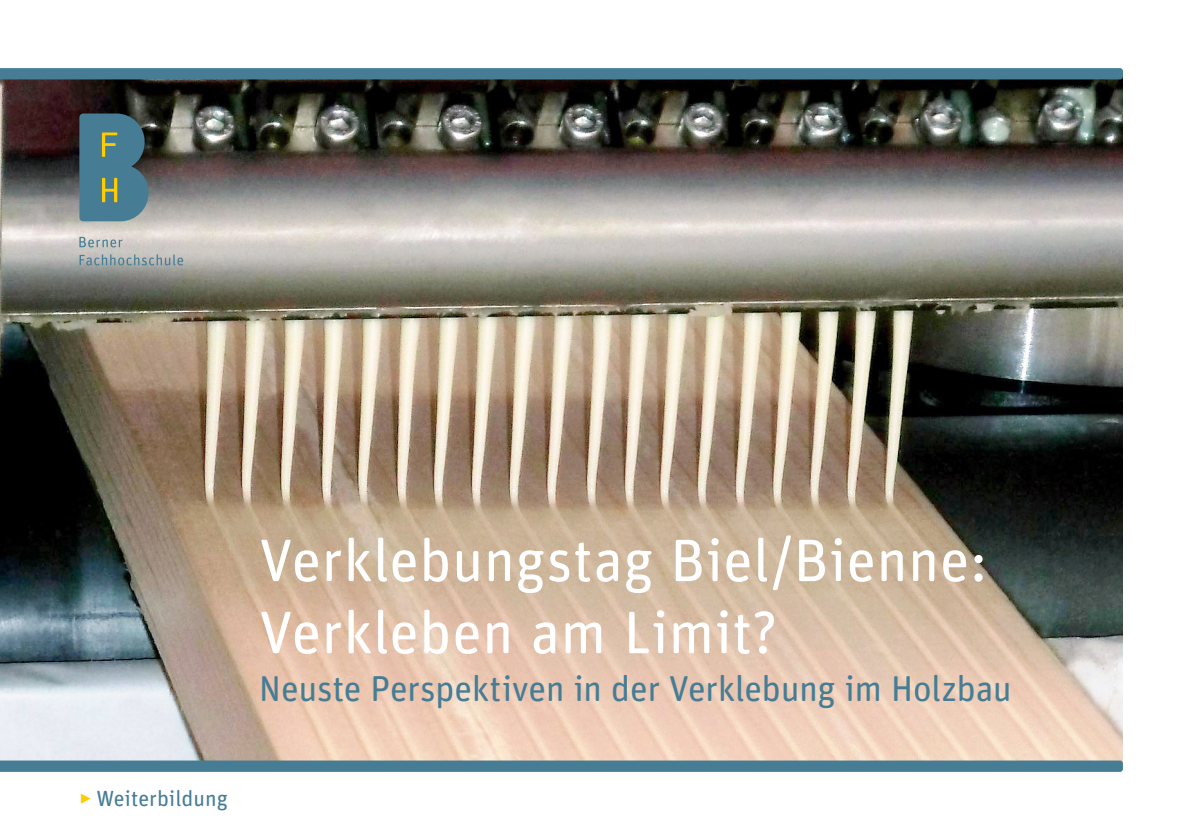
<style>
.page{position:relative;width:1191px;height:840px;background:#fff}
.page>*{position:absolute;margin:0;border:0;box-sizing:border-box;transform-origin:0 0}
.t1{font:60px/72px "Unit Rounded Pro";letter-spacing:.005em;color:#fff}
.t2{font:36px "Unit Rounded Pro";letter-spacing:-.01em;color:#467d95}
.t3{font:22px "Unit Rounded Pro";color:#467d95}
.s1{color:#fc0}
</style>
<div class="page">
<img style="left:0;top:79px;width:1123px;height:681px">
<svg style="left:0;top:68px;width:1123px;height:11px;background:#477e95"></svg>
<svg style="left:0;top:760px;width:1123px;height:11px;background:#4e8197"></svg>
<svg style="left:79px;top:113px;width:69px;height:108px;background:#4e7b86"></svg>
<svg style="left:79px;top:237px;width:43px;height:10px"></svg>
<svg style="left:80px;top:254px;width:103px;height:11px"></svg>
<p class="t3" style="left:79px;top:782px;width:150px"><span class="s1">‣</span> Weiterbildung</p>
<p class="t1" style="left:259px;top:521px;width:730px">Verklebungstag Biel/Bienne:<br>Verkleben am Limit?</p>
<p class="t2" style="left:259px;top:663px;width:754px">Neuste Perspektiven in der Verklebung im Holzbau</p>
</div>
